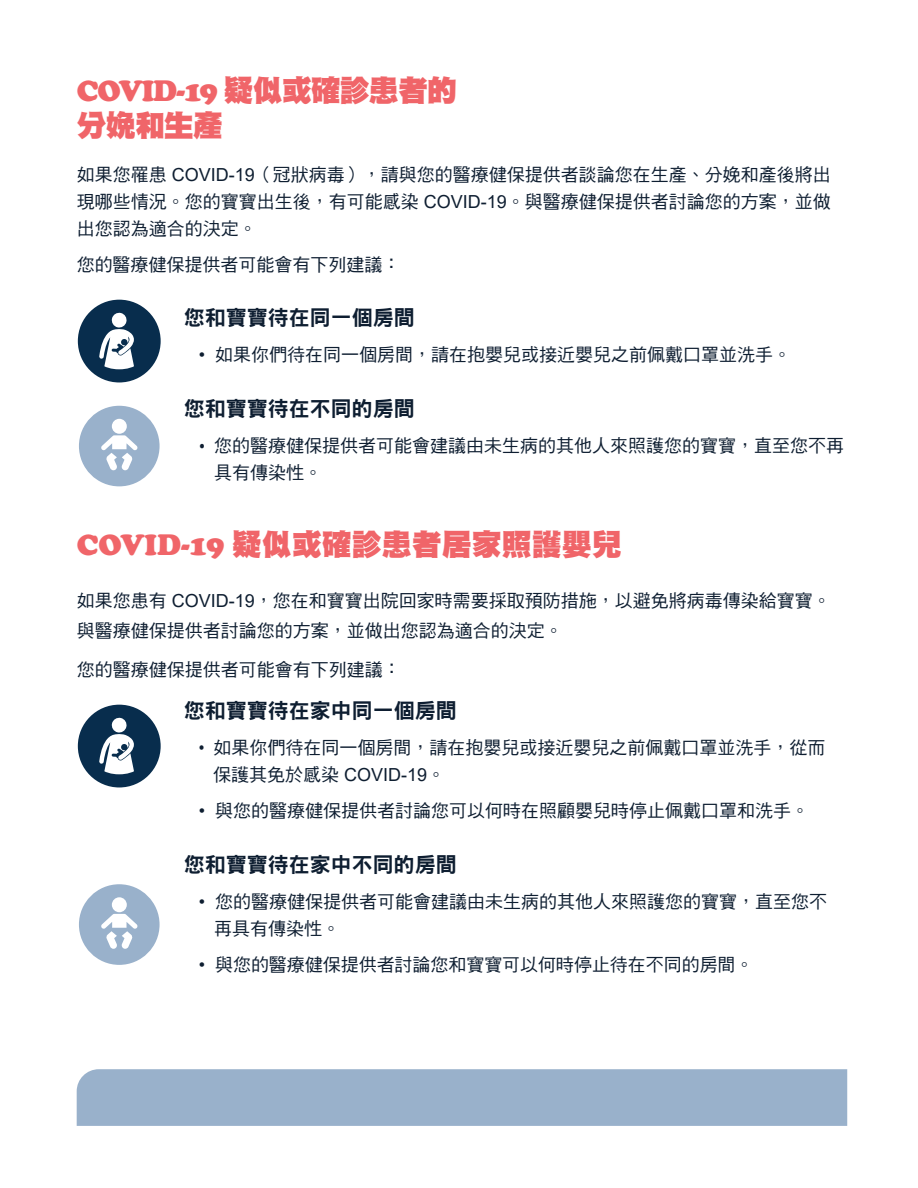
<style>
.page{position:relative;width:918px;height:1188px;background:#fff}
.page>*{position:absolute;margin:0;border:0;box-sizing:border-box;transform-origin:0 0}
.t1{font:30px "DF Hei Std W12";color:#f06569}
.t2{font:900 30px "Cooper";letter-spacing:-.03em;color:#f06569}
.t3{font:21px "DF Hei Std W9";color:#0e1e31}
.t4{font:18px/27px "DF Hei Std W5";color:#0e1e31}
.s1{font-family:"DF Hei Std W12";font-weight:400}
.s2{font-family:"Arial"}
.s3{font-family:"Cooper";font-weight:900}
</style>
<div class="page">
<div style="left:77px;top:1069px;width:770px;height:57px;background:#99b1cb"></div>
<div style="left:79px;top:406px;width:81px;height:80px;background:#99b1cb;border-radius:50%"></div>
<div style="left:112px;top:419px;width:15px;height:15px;background:#fff;border-radius:50%"></div>
<svg style="left:101px;top:435px;width:37px;height:35px"></svg>
<div style="left:78px;top:300px;width:83px;height:82px;background:#082d4d;border-radius:50%"></div>
<svg style="left:99px;top:312px;width:35px;height:57px"></svg>
<div style="left:79px;top:884px;width:81px;height:81px;background:#99b1cb;border-radius:50%"></div>
<div style="left:112px;top:897px;width:15px;height:15px;background:#fff;border-radius:50%"></div>
<svg style="left:101px;top:914px;width:37px;height:35px"></svg>
<div style="left:78px;top:705px;width:83px;height:82px;background:#082d4d;border-radius:50%"></div>
<svg style="left:99px;top:717px;width:35px;height:57px"></svg>
<h1 class="t2" style="left:77px;top:74px;width:382px">COVID-19 <span class="s1">疑似或確診患者的</span></h1>
<h1 class="t1" style="left:77px;top:109px;width:148px">分娩和生產</h1>
<p class="t4" style="left:77px;top:161px;width:756px;text-align:justify">如果您罹患 <span class="s2">COVID-19</span>（冠狀病毒），請與您的醫療健保提供者談論您在生產、分娩和產後將出現哪些情況。您的寶寶出生後，有可能感染 <span class="s2">COVID-19</span>。與醫療健保提供者討論您的方案，並做出您認為適合的決定。</p>
<p class="t4" style="left:77px;top:251px;width:325px">您的醫療健保提供者可能會有下列建議：</p>
<p class="t3" style="left:184px;top:306px;width:233px">您和寶寶待在同一個房間</p>
<p class="t4" style="left:199px;top:340px;width:594px"><span class="s2">•</span> 如果你們待在同一個房間，請在抱嬰兒或接近嬰兒之前佩戴口罩並洗手。</p>
<p class="t3" style="left:184px;top:397px;width:233px">您和寶寶待在不同的房間</p>
<p class="t4" style="left:214px;top:432px;width:632px;text-indent:-15px">• 您的醫療健保提供者可能會建議由未生病的其他人來照護您的寶寶，直至您不再具有傳染性。</p>
<h1 class="t1" style="left:77px;top:528px;width:547px"><span class="s3">COVID-19</span> 疑似或確診患者居家照護嬰兒</h1>
<p class="t4" style="left:77px;top:585px;width:756px;line-height:30px">如果您患有 <span class="s2">COVID-19</span>，您在和寶寶出院回家時需要採取預防措施，以避免將病毒傳染給寶寶。與醫療健保提供者討論您的方案，並做出您認為適合的決定。</p>
<p class="t4" style="left:77px;top:656px;width:325px">您的醫療健保提供者可能會有下列建議：</p>
<p class="t3" style="left:184px;top:699px;width:275px">您和寶寶待在家中同一個房間</p>
<p class="t4" style="left:213px;top:733px;width:614px;text-indent:-14px"><span class="s2">•</span> 如果你們待在同一個房間，請在抱嬰兒或接近嬰兒之前佩戴口罩並洗手，從而保護其免於感染 <span class="s2">COVID-19</span>。</p>
<p class="t4" style="left:199px;top:796px;width:612px"><span class="s2">•</span> 與您的醫療健保提供者討論您可以何時在照顧嬰兒時停止佩戴口罩和洗手。</p>
<p class="t3" style="left:184px;top:853px;width:275px">您和寶寶待在家中不同的房間</p>
<p class="t4" style="left:214px;top:888px;width:614px;text-indent:-15px"><span class="s2">•</span> 您的醫療健保提供者可能會建議由未生病的其他人來照護您的寶寶，直至您不再具有傳染性。</p>
<p class="t4" style="left:199px;top:951px;width:556px"><span class="s2">•</span> 與您的醫療健保提供者討論您和寶寶可以何時停止待在不同的房間。</p>
</div>
